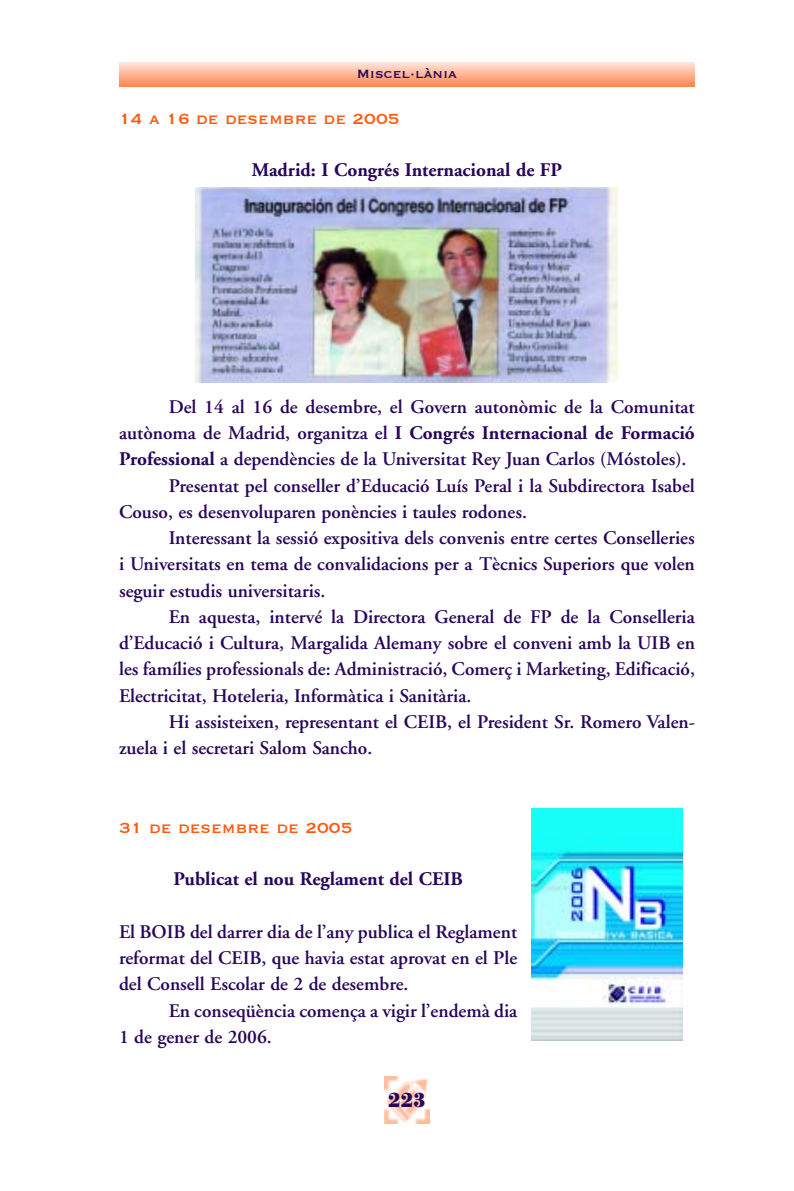
<style>
.page{position:relative;width:794px;height:1191px;background:#fff}
.page>*{position:absolute;margin:0;border:0;box-sizing:border-box;transform-origin:0 0}
.t1{font:700 21px "Bodoni Antiqua T";color:#27065a}
.t2{font:600 19.25px/26.2px "Adobe Garamond";color:#27065a;text-align:justify}
.t3{font:700 19.25px "Adobe Garamond";color:#27065a}
.t4{font:19.25px "Copperplate";color:#ff590f}
.t5{font:15.75px "Copperplate";color:#27065a}
.s1{font-weight:600}
.s2{font-weight:700}
</style>
<div class="page">
<hr style="left:119px;top:87px;width:575px;height:1px;background:#ff611b">
<hr style="left:119px;top:86px;width:575px;height:1px;background:#ff6723">
<hr style="left:119px;top:85px;width:575px;height:1px;background:#ff6c2a">
<hr style="left:119px;top:84px;width:575px;height:1px;background:#ff7132">
<hr style="left:119px;top:83px;width:575px;height:1px;background:#ff773a">
<hr style="left:119px;top:82px;width:575px;height:1px;background:#ff7c41">
<hr style="left:119px;top:81px;width:575px;height:1px;background:#ff8149">
<hr style="left:119px;top:80px;width:575px;height:1px;background:#ff8751">
<hr style="left:119px;top:79px;width:575px;height:1px;background:#ff8b57">
<hr style="left:119px;top:78px;width:575px;height:1px;background:#ff915f">
<hr style="left:119px;top:77px;width:575px;height:1px;background:#ff9668">
<hr style="left:119px;top:76px;width:575px;height:1px;background:#ff9c6f">
<hr style="left:119px;top:75px;width:575px;height:1px;background:#ffa176">
<hr style="left:119px;top:74px;width:575px;height:1px;background:#ffa67e">
<hr style="left:119px;top:73px;width:575px;height:1px;background:#ffac86">
<hr style="left:119px;top:72px;width:575px;height:1px;background:#ffb08d">
<hr style="left:119px;top:71px;width:575px;height:1px;background:#ffb695">
<hr style="left:119px;top:70px;width:575px;height:1px;background:#ffbc9d">
<hr style="left:119px;top:69px;width:575px;height:1px;background:#ffc0a4">
<hr style="left:119px;top:68px;width:575px;height:1px;background:#ffc6ac">
<hr style="left:119px;top:67px;width:575px;height:1px;background:#ffcbb4">
<hr style="left:119px;top:66px;width:575px;height:1px;background:#ffd1bc">
<hr style="left:119px;top:65px;width:575px;height:1px;background:#ffd6c3">
<hr style="left:119px;top:64px;width:575px;height:1px;background:#ffdbcb">
<hr style="left:119px;top:63px;width:575px;height:1px;background:#ffe1d3">
<hr style="left:119px;top:62px;width:575px;height:1px;background:#ffe6db">
<img style="left:384px;top:1076px;width:45px;height:47px">
<img style="left:531px;top:808px;width:151px;height:232px">
<img style="left:195px;top:187px;width:423px;height:195px">
<p class="t5" style="left:357px;top:64px;width:102px">Miscel·lània</p>
<p class="t4" style="left:119px;top:106px;width:282px">14 a 16 de desembre de 2005</p>
<p class="t3" style="left:252px;top:163px;width:312px">Madrid: I Congrés Internacional de FP</p>
<p class="t2" style="left:169px;top:395px;width:527px">Del 14 al 16 de desembre, el Govern autonòmic de la Comunitat</p>
<p class="t3" style="left:119px;top:425px;width:577px"><span class="s1">autònoma de Madrid, organitza el</span> I Congrés Internacional de Formació</p>
<p class="t2" style="left:119px;top:448px;width:569px"><span class="s2">Professional</span> a dependències de la Universitat Rey Juan Carlos (Móstoles).</p>
<p class="t2" style="left:169px;top:474px;width:527px">Presentat pel conseller d’Educació Luís Peral i la Subdirectora Isabel</p>
<p class="t2" style="left:119px;top:500px;width:409px">Couso, es desenvoluparen ponències i taules rodones.</p>
<p class="t2" style="left:169px;top:526px;width:527px">Interessant la sessió expositiva dels convenis entre certes Conselleries</p>
<p class="t2" style="left:119px;top:553px;width:577px">i Universitats en tema de convalidacions per a Tècnics Superiors que volen</p>
<p class="t2" style="left:119px;top:579px;width:208px">seguir estudis universitaris.</p>
<p class="t2" style="left:169px;top:605px;width:527px">En aquesta, intervé la Directora General de FP de la Conselleria</p>
<p class="t2" style="left:119px;top:631px;width:577px">d’Educació i Cultura, Margalida Alemany sobre el conveni amb la UIB en</p>
<p class="t2" style="left:119px;top:658px;width:577px">les famílies professionals de: Administració, Comerç i Marketing, Edificació,</p>
<p class="t2" style="left:119px;top:684px;width:354px">Electricitat, Hoteleria, Informàtica i Sanitària.</p>
<p class="t2" style="left:169px;top:710px;width:528px">Hi assisteixen, representant el CEIB, el President Sr. Romero Valen-</p>
<p class="t2" style="left:119px;top:736px;width:255px">zuela i el secretari Salom Sancho.</p>
<p class="t4" style="left:119px;top:815px;width:235px">31 de desembre de 2005</p>
<p class="t3" style="left:173px;top:871px;width:291px">Publicat el nou Reglament del CEIB</p>
<p class="t2" style="left:119px;top:920px;width:400px">El BOIB del darrer dia de l’any publica el Reglament reformat del CEIB, que havia estat aprovat en el Ple del Consell Escolar de 2 de desembre.</p>
<p class="t2" style="left:119px;top:999px;width:400px;text-indent:50px">En conseqüència comença a vigir l’endemà dia<br>1 de gener de 2006.</p>
<p class="t1" style="left:388px;top:1087px;width:39px">223</p>
</div>
